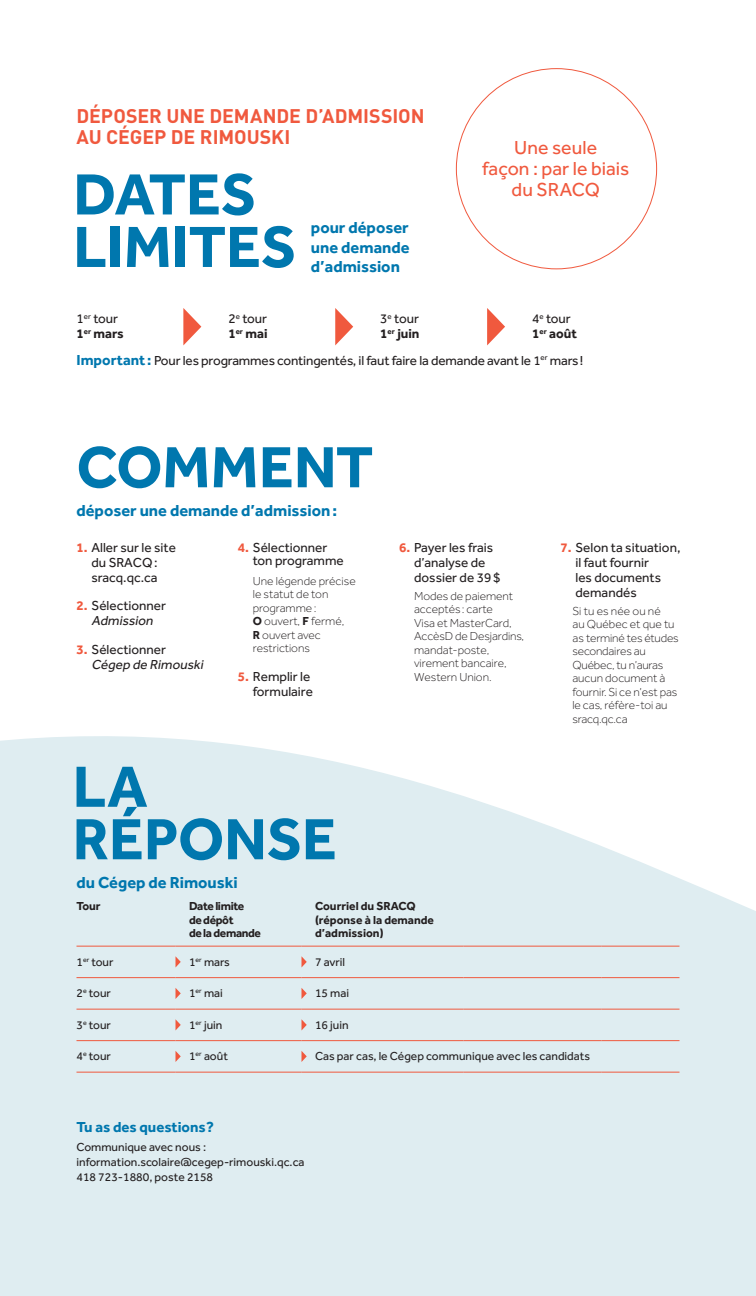
<style>
.page{position:relative;width:756px;height:1296px;background:#fff}
.page>*{position:absolute;margin:0;border:0;box-sizing:border-box;transform-origin:0 0}
.Titres_N0{font:700 60px/52.5px "Effra";color:#0077ae}
.Texte{font:700 60px/52.5px "Effra";color:#0077ae}
.Titres_N2{font:700 19.5px/21px "DIN";letter-spacing:-.005em;color:#f0593e}
.Titres_N2-2{font:19.5px/21px "Effra";color:#f0593e;text-align:center}
.Titres_N7{font:700 16.5px/19.5px "Effra";color:#0077ae;text-align:justify}
.Texte-2{font:700 15px "Effra";color:#0077ae}
.Texte___Cours{font:13.5px/15px "Effra";color:#231f20}
.Texte-3{font:13.5px "Effra";letter-spacing:-.01em;color:#231f20}
.Texte___Cours-2{font:italic 13.5px/15px "Effra";color:#231f20}
.Texte___Cours-3{font:300 12px/13.5px "Effra";letter-spacing:-.005em;color:#231f20}
.Texte___Cours-4{font:12px/15px "Effra";color:#231f20}
.Titres_N6{font:700 12px/13.5px "Effra";color:#231f20}
.Titres_N6-2{font:700 12px/13.5px "Effra";letter-spacing:-.03em;color:#231f20}
.s1{font-weight:700}
.s2{font-weight:700;font-size:15px;color:#0077ae}
.s3{font-weight:700;color:#f0593e}
.s4{font-style:italic}
.s5{font-weight:700;font-style:normal;color:#f0593e}
.s6{font-style:normal}
</style>
<div class="page">
<svg style="left:0;top:736px;width:756px;height:560px;background:#e2eef1"></svg>
<svg style="left:183px;top:308px;width:18px;height:37px"></svg>
<svg style="left:335px;top:308px;width:18px;height:37px"></svg>
<svg style="left:487px;top:308px;width:18px;height:37px"></svg>
<hr style="left:76px;top:977px;width:100px;height:1px;background:#f0593e">
<svg style="left:176px;top:977px;width:13px;height:1px"></svg>
<hr style="left:189px;top:977px;width:113px;height:1px;background:#f0593e">
<svg style="left:302px;top:977px;width:13px;height:1px"></svg>
<hr style="left:315px;top:977px;width:135px;height:1px;background:#f0593e">
<svg style="left:450px;top:977px;width:14px;height:1px"></svg>
<hr style="left:464px;top:977px;width:138px;height:1px;background:#f0593e">
<svg style="left:602px;top:977px;width:13px;height:1px"></svg>
<hr style="left:615px;top:977px;width:65px;height:1px;background:#f0593e">
<hr style="left:76px;top:1009px;width:100px;height:1px;background:#f0593e">
<svg style="left:176px;top:1009px;width:13px;height:1px"></svg>
<hr style="left:189px;top:1009px;width:113px;height:1px;background:#f0593e">
<svg style="left:302px;top:1009px;width:13px;height:1px"></svg>
<hr style="left:315px;top:1009px;width:135px;height:1px;background:#f0593e">
<svg style="left:450px;top:1009px;width:14px;height:1px"></svg>
<hr style="left:464px;top:1009px;width:138px;height:1px;background:#f0593e">
<svg style="left:602px;top:1009px;width:13px;height:1px"></svg>
<hr style="left:615px;top:1009px;width:65px;height:1px;background:#f0593e">
<hr style="left:76px;top:1040px;width:100px;height:1px;background:#f0593e">
<svg style="left:176px;top:1040px;width:13px;height:1px"></svg>
<hr style="left:189px;top:1040px;width:113px;height:1px;background:#f0593e">
<svg style="left:302px;top:1040px;width:13px;height:1px"></svg>
<hr style="left:315px;top:1040px;width:135px;height:1px;background:#f0593e">
<svg style="left:450px;top:1040px;width:14px;height:1px"></svg>
<hr style="left:464px;top:1040px;width:138px;height:1px;background:#f0593e">
<svg style="left:602px;top:1040px;width:13px;height:1px"></svg>
<hr style="left:615px;top:1040px;width:65px;height:1px;background:#f0593e">
<hr style="left:76px;top:946px;width:100px;height:1px;background:#f0593e">
<svg style="left:176px;top:946px;width:13px;height:1px"></svg>
<hr style="left:189px;top:946px;width:113px;height:1px;background:#f0593e">
<svg style="left:302px;top:946px;width:13px;height:1px"></svg>
<hr style="left:315px;top:946px;width:135px;height:1px;background:#f0593e">
<svg style="left:450px;top:946px;width:14px;height:1px"></svg>
<hr style="left:464px;top:946px;width:138px;height:1px;background:#f0593e">
<svg style="left:602px;top:946px;width:13px;height:1px"></svg>
<hr style="left:615px;top:946px;width:65px;height:1px;background:#f0593e">
<hr style="left:76px;top:1072px;width:100px;height:1px;background:#f0593e">
<svg style="left:176px;top:1072px;width:13px;height:1px"></svg>
<hr style="left:189px;top:1072px;width:113px;height:1px;background:#f0593e">
<svg style="left:302px;top:1072px;width:13px;height:1px"></svg>
<hr style="left:315px;top:1072px;width:135px;height:1px;background:#f0593e">
<svg style="left:450px;top:1072px;width:14px;height:1px"></svg>
<hr style="left:464px;top:1072px;width:138px;height:1px;background:#f0593e">
<svg style="left:602px;top:1072px;width:13px;height:1px"></svg>
<hr style="left:615px;top:1072px;width:65px;height:1px;background:#f0593e">
<svg style="left:176px;top:956px;width:5px;height:12px"></svg>
<svg style="left:302px;top:956px;width:5px;height:12px"></svg>
<svg style="left:176px;top:988px;width:5px;height:11px"></svg>
<svg style="left:302px;top:988px;width:5px;height:11px"></svg>
<svg style="left:176px;top:1019px;width:5px;height:12px"></svg>
<svg style="left:302px;top:1019px;width:5px;height:12px"></svg>
<svg style="left:176px;top:1051px;width:5px;height:11px"></svg>
<svg style="left:302px;top:1051px;width:5px;height:11px"></svg>
<p class="Titres_N2" style="left:76px;top:105px;width:350px">DÉPOSER UNE DEMANDE D’ADMISSION<br>AU CÉGEP DE RIMOUSKI</p>
<p class="Texte" style="left:73px;top:167px;width:225px">DATES<br>LIMITES</p>
<p class="Titres_N7" style="left:311px;top:218px;width:100px">pour déposer une demande d’admission</p>
<p class="Titres_N2-2" style="left:482px;top:137px;width:149px">Une seule<br>façon : par le biais du SRACQ</p>
<p class="Texte___Cours" style="left:76px;top:311px;width:49px">1<sup>er</sup> tour<br><span class="s1">1</span><sup>er</sup> <span class="s1">mars</span></p>
<p class="Texte___Cours" style="left:228px;top:311px;width:41px">2<sup>e</sup> tour<br><span class="s1">1</span><sup>er</sup> <span class="s1">mai</span></p>
<p class="Texte___Cours" style="left:380px;top:311px;width:41px">3<sup>e</sup> tour<br><span class="s1">1</span><sup>er</sup> <span class="s1">juin</span></p>
<p class="Texte___Cours" style="left:532px;top:311px;width:46px">4<sup>e</sup> tour<br><span class="s1">1</span><sup>er</sup> <span class="s1">août</span></p>
<p class="Texte-3" style="left:76px;top:352px;width:508px"><span class="s2">Important :</span> Pour les programmes contingentés, il faut faire la demande avant le 1<sup>er</sup> mars!</p>
<p class="Titres_N0" style="left:76px;top:440px;width:298px">COMMENT</p>
<p class="Titres_N7" style="left:76px;top:500px;width:262px">déposer une demande d’admission:</p>
<p class="Texte___Cours" style="left:76px;top:540px;width:101px;text-align:center"><span class="s3">1.</span> Aller sur le site du SRACQ: sracq.qc.ca</p>
<p class="Texte___Cours" style="left:76px;top:598px;width:91px;text-align:center"><span class="s3">2.</span> Sélectionner<br><span class="s4">Admission</span></p>
<p class="Texte___Cours-2" style="left:92px;top:642px;width:116px;text-indent:-15px"><span class="s5">3.</span> <span class="s6">Sélectionner<br></span>Cégep de Rimouski</p>
<p class="Texte___Cours" style="left:253px;top:540px;width:93px;line-height:13.5px;text-indent:-15px"><span class="s3">4.</span> Sélectionner ton programme</p>
<p class="Texte___Cours-3" style="left:253px;top:574px;width:104px">Une légende précise le statut de ton programme:<br><span class="s1">O</span> ouvert, <span class="s1">F</span> fermé,<br><span class="s1">R</span> ouvert avec restrictions</p>
<p class="Texte___Cours" style="left:238px;top:669px;width:77px;text-align:right"><span class="s3">5.</span> Remplir le formulaire</p>
<p class="Texte___Cours" style="left:414px;top:540px;width:88px;text-indent:-15px"><span class="s3">6.</span> Payer les frais d’analyse de dossier de 39$</p>
<p class="Texte___Cours-3" style="left:414px;top:589px;width:112px">Modes de paiement acceptés: carte<br>Visa et MasterCard,<br>AccèsD de Desjardins, mandat-poste, virement bancaire,<br>Western Union.</p>
<p class="Titres_N0" style="left:73px;top:759px;width:266px">LA<br>RÉPONSE</p>
<p class="Titres_N7" style="left:76px;top:872px;width:163px">du Cégep de Rimouski</p>
<p class="Texte___Cours" style="left:575px;top:540px;width:107px;text-indent:-15px"><span class="s3">7.</span> Selon ta situation, il faut fournir<br>les documents demandés</p>
<p class="Texte___Cours-3" style="left:572px;top:604px;width:108px">Si tu es née ou né<br>au Québec et que tu as terminé tes études secondaires au<br>Québec, tu n’auras aucun document à fournir. Si ce n’est pas le cas, réfère-toi au sracq.qc.ca</p>
<p class="Titres_N6" style="left:76px;top:899px;width:26px">Tour</p>
<p class="Titres_N6-2" style="left:189px;top:899px;width:74px">Date limite<br>de dépôt<br>de la demande</p>
<p class="Titres_N6" style="left:315px;top:899px;width:121px">Courriel du SRACQ (réponse à la demande d’admission)</p>
<p class="Texte___Cours-4" style="left:76px;top:954px;width:38px">1<sup>er</sup> tour</p>
<p class="Texte___Cours-4" style="left:189px;top:954px;width:42px">1<sup>er</sup> mars</p>
<p class="Texte___Cours-4" style="left:315px;top:954px;width:32px">7 avril</p>
<p class="Texte___Cours-4" style="left:76px;top:986px;width:36px">2<sup>e</sup> tour</p>
<p class="Texte___Cours-4" style="left:189px;top:986px;width:35px">1<sup>er</sup> mai</p>
<p class="Texte___Cours-4" style="left:315px;top:986px;width:36px">15 mai</p>
<p class="Texte___Cours-4" style="left:76px;top:1017px;width:36px">3<sup>e</sup> tour</p>
<p class="Texte___Cours-4" style="left:189px;top:1017px;width:35px">1<sup>er</sup> juin</p>
<p class="Texte___Cours-4" style="left:315px;top:1017px;width:35px">16 juin</p>
<p class="Texte___Cours-4" style="left:76px;top:1049px;width:36px">4<sup>e</sup> tour</p>
<p class="Texte___Cours-4" style="left:189px;top:1049px;width:40px">1<sup>er</sup> août</p>
<p class="Texte___Cours-4" style="left:315px;top:1049px;width:277px">Cas par cas, le Cégep communique avec les candidats</p>
<p class="Texte-2" style="left:76px;top:1118px;width:139px">Tu as des questions?</p>
<p class="Texte___Cours-4" style="left:76px;top:1140px;width:230px">Communique avec nous : information.scolaire@cegep-rimouski.qc.ca<br>418 723-1880, poste 2158</p>
</div>
